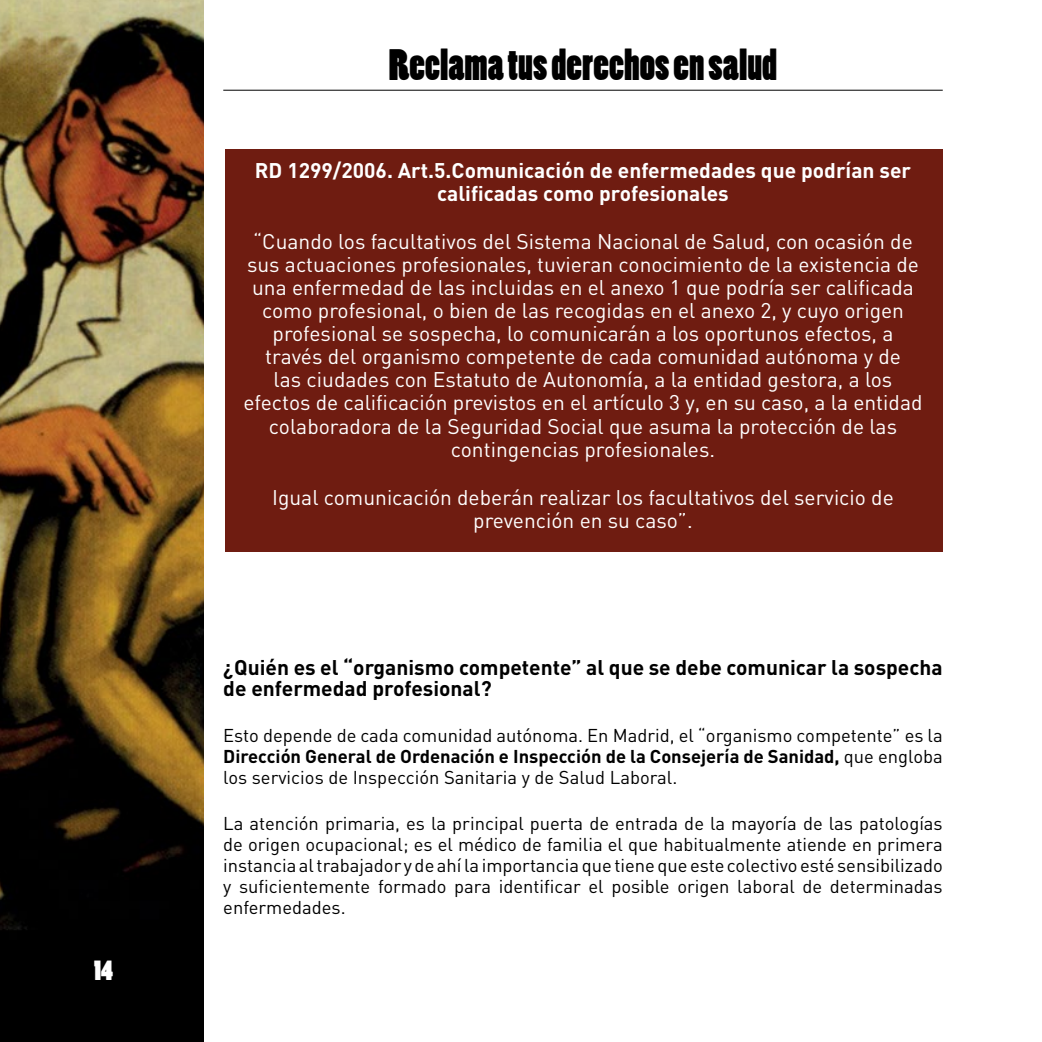
<style>
.page{position:relative;width:1042px;height:1042px;background:#fff}
.page>*{position:absolute;margin:0;border:0;box-sizing:border-box;transform-origin:0 0}
.t1{font:41.12px "Poplar Std";color:#000}
.t2{font:26.25px "Poplar Std";color:#fff}
.t3{font:21px/23.1px "DIN";color:#fff;text-align:center}
.t4{font:700 21px/23.1px "DIN";color:#fff;text-align:center}
.t5{font:700 21px/21px "DIN";color:#000}
.t6{font:18.38px/21px "DIN";color:#000;text-align:justify}
.s1{font-weight:700}
</style>
<div class="page">
<img style="left:0;top:0;width:203px;height:1042px">
<hr style="left:223px;top:90px;width:720px;height:1px;background:#000">
<div style="left:225px;top:149px;width:718px;height:402px;background:#6f1c11"></div>
<p class="t2" style="left:94px;top:956px;width:20px">14</p>
<h1 class="t1" style="left:389px;top:42px;width:390px">Reclama tus derechos en salud</h1>
<p class="t4" style="left:255px;top:158px;width:658px">RD 1299/2006. Art.5.Comunicación de enfermedades que podrían ser calificadas como profesionales</p>
<p class="t3" style="left:243px;top:229px;width:680px">“Cuando los facultativos del Sistema Nacional de Salud, con ocasión de sus actuaciones profesionales, tuvieran conocimiento de la existencia de una enfermedad de las incluidas en el anexo 1 que podría ser calificada como profesional, o bien de las recogidas en el anexo 2, y cuyo origen profesional se sospecha, lo comunicarán a los oportunos efectos, a través del organismo competente de cada comunidad autónoma y de<br>las ciudades con Estatuto de Autonomía, a la entidad gestora, a los efectos de calificación previstos en el artículo 3 y, en su caso, a la entidad colaboradora de la Seguridad Social que asuma la protección de las contingencias profesionales.</p>
<p class="t3" style="left:272px;top:485px;width:623px">Igual comunicación deberán realizar los facultativos del servicio de prevención en su caso”.</p>
<p class="t5" style="left:223px;top:656px;width:721px">¿Quién es el “organismo competente” al que se debe comunicar la sospecha de enfermedad profesional?</p>
<p class="t6" style="left:223px;top:724px;width:721px">Esto depende de cada comunidad autónoma. En Madrid, el “organismo competente” es la <span class="s1">Dirección General de Ordenación e Inspección de la Consejería de Sanidad,</span> que engloba los servicios de Inspección Sanitaria y de Salud Laboral.</p>
<p class="t6" style="left:223px;top:812px;width:721px">La atención primaria, es la principal puerta de entrada de la mayoría de las patologías de origen ocupacional; es el médico de familia el que habitualmente atiende en primera instancia al trabajador y de ahí la importancia que tiene que este colectivo esté sensibilizado y suficientemente formado para identificar el posible origen laboral de determinadas enfermedades.</p>
</div>
